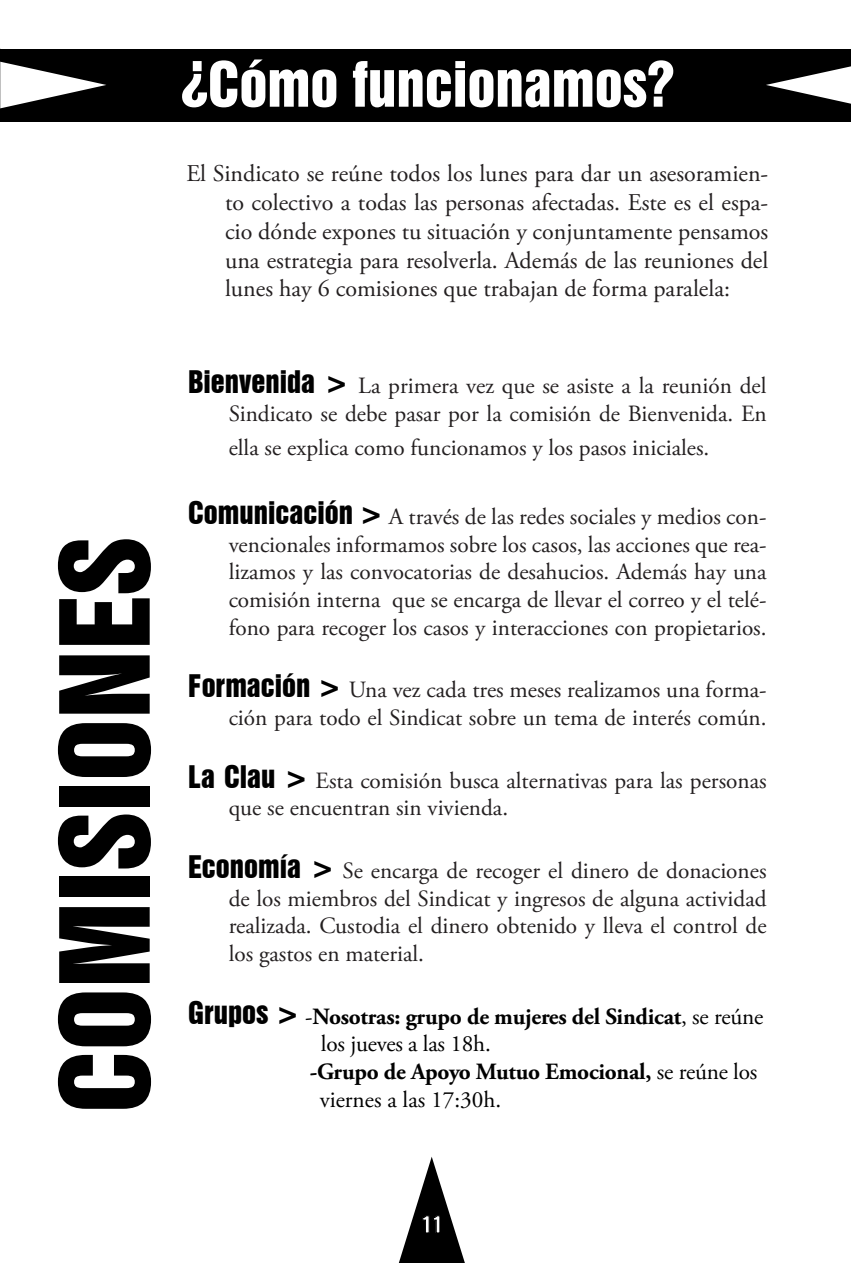
<style>
.page{position:relative;width:851px;height:1263px;background:#fff}
.page>*{position:absolute;margin:0;border:0;box-sizing:border-box;transform-origin:0 0}
.t1{font:112.95px "Swiss 921 BT Regular A";color:#000}
.t2{font:57px "Swiss 921 BT Regular A";color:#fff}
.t3{font:24px/28.8px "Adobe Garamond Pro";color:#231f20;text-align:justify}
.t4{font:23.25px/27.9px "Adobe Garamond Pro";color:#231f20;text-align:right}
.t5{font:700 23.25px "Adobe Garamond Pro";letter-spacing:-.01em;color:#000}
.t6{font:23.25px "Adobe Garamond Pro";letter-spacing:-.005em;color:#000}
.t7{font:21.6px "Swiss 921 BT Regular A";color:#fff}
.s1{font-family:"Swiss 921 BT Regular A";font-size:28.5px;color:#000}
.s2{font-family:"Swiss 921 BT Regular A";font-weight:400;font-size:28.5px}
.s3{font-weight:400}
</style>
<div class="page">
<svg style="left:398px;top:1157px;width:67px;height:106px"></svg>
<div style="left:0;top:49px;width:850px;height:72px;background:#000"></div>
<svg style="left:766px;top:66px;width:84px;height:38px"></svg>
<svg style="left:0;top:62px;width:106px;height:46px"></svg>
<h1 class="t1" style="left:31px;top:1113px;width:578px;rotate:-90deg">COMISIONES</h1>
<h2 class="t2" style="left:181px;top:47px;width:494px">¿Cómo funcionamos?</h2>
<p class="t3" style="left:225px;top:160px;width:544px;text-indent:-39px">El Sindicato se reúne todos los lunes para dar un asesoramien&shy;to colectivo a todas las personas afectadas. Este es el espa&shy;cio dónde expones tu situación y conjuntamente pensamos una estrategia para resolverla. Además de las reuniones del lunes hay 6 comisiones que trabajan de forma paralela:</p>
<p class="t4" style="left:188px;top:372px;width:580px"><span class="s1">Bienvenida &gt;</span> La primera vez que se asiste a la reunión del<br>Sindicato se debe pasar por la comisión de Bienvenida. En</p>
<p class="t4" style="left:229px;top:434px;width:482px">ella se explica como funcionamos y los pasos iniciales.</p>
<p class="t4" style="left:229px;top:503px;width:539px;text-align:justify;text-indent:-40px"><span class="s1">Comunicación &gt;</span> A través de las redes sociales y medios con&shy;vencionales informamos sobre los casos, las acciones que rea&shy;lizamos y las convocatorias de desahucios. Además hay una comisión interna que se encarga de llevar el correo y el telé&shy;fono para recoger los casos y interacciones con propietarios.</p>
<p class="t4" style="left:188px;top:677px;width:580px"><span class="s1">Formación &gt;</span> Una vez cada tres meses realizamos una forma&shy;ción para todo el Sindicat sobre un tema de interés común.</p>
<p class="t4" style="left:229px;top:767px;width:539px;text-align:left;text-indent:-40px"><span class="s1">La Clau &gt;</span> Esta comisión busca alternativas para las personas que se encuentran sin vivienda.</p>
<p class="t4" style="left:229px;top:857px;width:539px;text-align:justify;text-indent:-41px"><span class="s1">Economía &gt;</span> Se encarga de recoger el dinero de donaciones de los miembros del Sindicat y ingresos de alguna actividad realizada. Custodia el dinero obtenido y lleva el control de los gastos en material.</p>
<p class="t5" style="left:188px;top:1003px;width:576px"><span class="s2">Grupos &gt;</span> <span class="s3">-</span>Nosotras: grupo de mujeres del Sindicat<span class="s3">, se reúne</span></p>
<p class="t6" style="left:321px;top:1030px;width:171px">los jueves a las 18h.</p>
<p class="t5" style="left:310px;top:1058px;width:449px">-Grupo de Apoyo Mutuo Emocional, <span class="s3">se reúne los</span></p>
<p class="t6" style="left:319px;top:1086px;width:183px">viernes a las 17:30h.</p>
<p class="t7" style="left:421px;top:1210px;width:23px">11</p>
</div>
